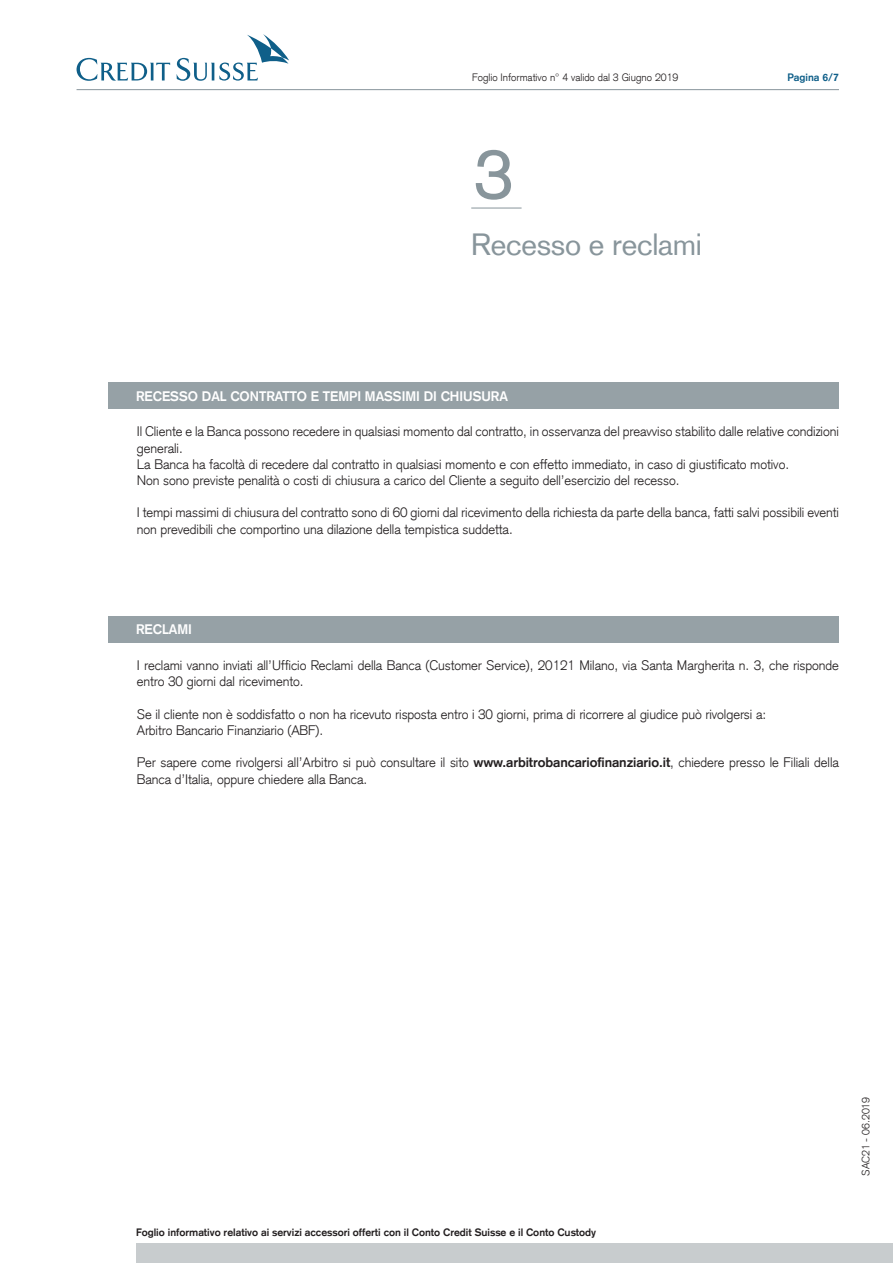
<style>
.page{position:relative;width:893px;height:1263px;background:#fff}
.page>*{position:absolute;margin:0;border:0;box-sizing:border-box;transform-origin:0 0}
.t1{font:72px "Credit Suisse Type";color:#88959b}
.t2{font:30px "Credit Suisse Type";letter-spacing:-.01em;color:#88959b}
.t3{font:300 13.5px/16.2px "Credit Suisse Type";letter-spacing:-.005em;color:#231f20}
.t4{font:700 13.5px "Credit Suisse Type";color:#fff}
.t5{font:700 10.5px "Credit Suisse Type";color:#231f20}
.t6{font:300 10.5px "Credit Suisse Type";color:#231f20}
.t7{font:700 10.5px "Credit Suisse Type";color:#0f5f89}
.s1{font-weight:700}
</style>
<div class="page">
<hr style="left:77px;top:89px;width:762px;height:1px;background:#88959b">
<div style="left:136px;top:1244px;width:757px;height:19px;background:#c8ccce"></div>
<svg style="left:77px;top:58px;width:93px;height:23px"></svg>
<svg style="left:177px;top:34px;width:112px;height:47px"></svg>
<hr style="left:471px;top:208px;width:51px;height:1px;background:#88959b">
<div style="left:108px;top:383px;width:731px;height:26px;background:#96a1a6"></div>
<div style="left:108px;top:617px;width:731px;height:26px;background:#96a1a6"></div>
<p class="t6" style="left:472px;top:71px;width:208px">Foglio Informativo n° 4 valido dal 3 Giugno 2019</p>
<p class="t7" style="left:787px;top:71px;width:53px">Pagina 6/7</p>
<h1 class="t1" style="left:473px;top:131px;width:42px">3</h1>
<h2 class="t2" style="left:471px;top:226px;width:232px">Recesso e reclami</h2>
<p class="t4" style="left:136px;top:388px;width:248px">RECESSO DAL CONTRATTO E TEMPI Massimi</p>
<p class="t4" style="left:424px;top:388px;width:27px">di chiusura</p>
<p class="t3" style="left:137px;top:423px;width:704px">Il Cliente e la Banca possono recedere in qualsiasi momento dal contratto, in osservanza del preavviso stabilito dalle relative condizioni generali.<br>La Banca ha facoltà di recedere dal contratto in qualsiasi momento e con effetto immediato, in caso di giustificato motivo.<br>Non sono previste penalità o costi di chiusura a carico del Cliente a seguito dell’esercizio del recesso.</p>
<p class="t3" style="left:137px;top:504px;width:704px">I tempi massimi di chiusura del contratto sono di 60 giorni dal ricevimento della richiesta da parte della banca, fatti salvi possibili eventi non prevedibili che comportino una dilazione della tempistica suddetta.</p>
<p class="t4" style="left:136px;top:622px;width:18px">Reclami</p>
<p class="t3" style="left:137px;top:657px;width:703px">I reclami vanno inviati all’Ufficio Reclami della Banca (Customer Service), 20121 Milano, via Santa Margherita n. 3, che risponde entro 30 giorni dal ricevimento.</p>
<p class="t3" style="left:137px;top:706px;width:631px">Se il cliente non è soddisfatto o non ha ricevuto risposta entro i 30 giorni, prima di ricorrere al giudice può rivolgersi a:<br>Arbitro Bancario Finanziario (ABF).</p>
<p class="t3" style="left:137px;top:755px;width:704px">Per sapere come rivolgersi all’Arbitro si può consultare il sito <span class="s1">www.arbitrobancariofinanziario.it</span>, chiedere presso le Filiali della<br>Banca d’Italia, oppure chiedere alla Banca.</p>
<p class="t5" style="left:136px;top:1226px;width:462px">Foglio informativo relativo ai servizi accessori offerti con il Conto Credit Suisse e il Conto Custody</p>
<p class="t6" style="left:860px;top:1176px;width:80px;rotate:-90deg">SAC21 - 06.2019</p>
</div>
